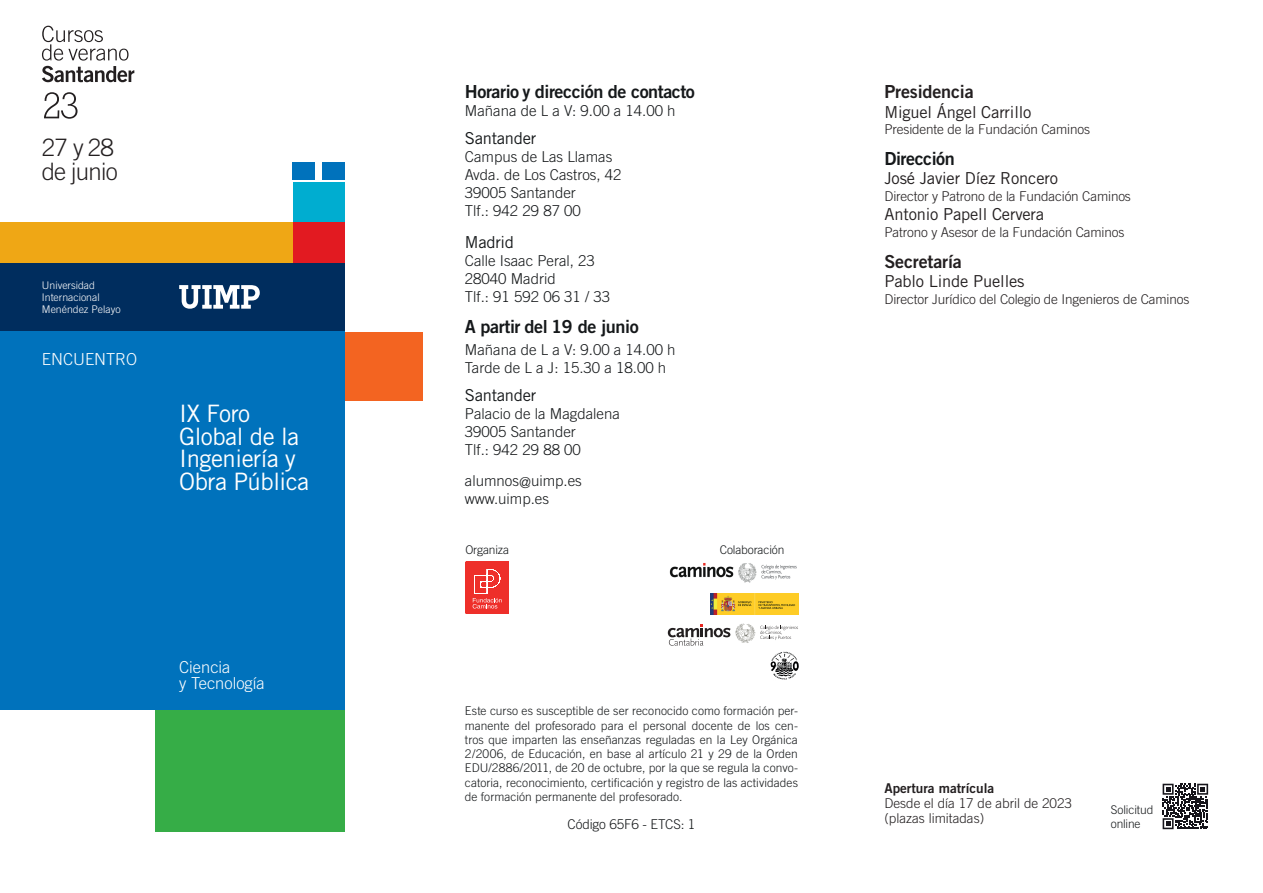
<style>
.page{position:relative;width:1263px;height:893px;background:#fff}
.page>*{position:absolute;margin:0;border:0;box-sizing:border-box;transform-origin:0 0}
.curso{font:24px/22.5px "Trade Gothic LT Std";letter-spacing:-.02em;color:#fff}
.fecha{font:300 24px/24px "Trade Gothic LT Std";letter-spacing:-.03em;color:#231f20}
.t1{font:18px "Trade Gothic LT Std Bd 2";letter-spacing:-.025em;color:#15181a}
.Directores{font:18px "Trade Gothic LT Std Bd 2";letter-spacing:-.01em;color:#231f20}
.Directores_-_Nombre{font:16.5px "Trade Gothic LT Std";letter-spacing:-.01em;color:#231f20}
.categoria{font:300 16.5px/16.5px "Trade Gothic LT Std";color:#fff}
.Contacto{font:16.5px "Trade Gothic LT Std";letter-spacing:-.015em;color:#15181a}
.Contacto-2{font:300 15px/18px "Trade Gothic LT Std";color:#15181a}
.Directores_-_Nombre-2{font:300 13.5px/15px "Trade Gothic LT Std";letter-spacing:-.01em;color:#231f20}
.t2{font:300 13.5px "Trade Gothic LT Std";letter-spacing:-.015em;color:#15181a}
.t3{font:13.5px "Trade Gothic LT Std Bd 2";color:#231f20}
.Texto_Legal{font:300 12px/14.2px "Trade Gothic LT Std";color:#15181a}
.t4{font:300 10.5px/12px "Trade Gothic LT Std";color:#fff}
</style>
<div class="page">
<div style="left:155px;top:679px;width:190px;height:153px;background:#36ad47"></div>
<div style="left:0;top:262px;width:345px;height:70px;background:#002d5e"></div>
<div style="left:0;top:332px;width:345px;height:378px;background:#0072bc"></div>
<div style="left:345px;top:332px;width:77px;height:69px;background:#f36421"></div>
<div style="left:293px;top:222px;width:52px;height:40px;background:#e21a21"></div>
<div style="left:0;top:222px;width:293px;height:40px;background:#efa715"></div>
<div style="left:293px;top:182px;width:52px;height:40px;background:#00add0"></div>
<div style="left:293px;top:162px;width:22px;height:17px;background:#0072bc"></div>
<div style="left:323px;top:162px;width:22px;height:17px;background:#0072bc"></div>
<svg style="left:179px;top:285px;width:81px;height:24px"></svg>
<svg style="left:44px;top:92px;width:34px;height:27px"></svg>
<svg style="left:42px;top:26px;width:92px;height:56px"></svg>
<svg style="left:1162px;top:784px;width:46px;height:45px"></svg>
<svg style="left:466px;top:562px;width:42px;height:51px;background:#ef4541"></svg>
<svg style="left:668px;top:624px;width:130px;height:22px"></svg>
<img style="left:710px;top:593px;width:88px;height:21px">
<img style="left:669px;top:563px;width:128px;height:20px">
<img style="left:770px;top:651px;width:29px;height:29px">
<p class="fecha" style="left:42px;top:135px;width:77px">27 y 28 de junio</p>
<p class="t4" style="left:42px;top:279px;width:59px">Universidad<br>Internacional</p>
<p class="t4" style="left:42px;top:303px;width:80px">Menéndez Pelayo</p>
<p class="categoria" style="left:42px;top:351px;width:97px">ENCUENTRO</p>
<p class="curso" style="left:179px;top:402px;width:73px">IX Foro</p>
<p class="curso" style="left:179px;top:425px;width:132px">Global de la<br>Ingeniería y<br>Obra Pública</p>
<p class="categoria" style="left:179px;top:658px;width:87px">Ciencia<br>y Tecnología</p>
<p class="t1" style="left:465px;top:80px;width:232px">Horario y dirección de contacto</p>
<p class="Contacto-2" style="left:465px;top:102px;width:212px">Mañana de L a V: 9.00 a 14.00 h</p>
<p class="Contacto" style="left:465px;top:128px;width:73px">Santander</p>
<p class="Contacto-2" style="left:465px;top:148px;width:158px">Campus de Las Llamas<br>Avda. de Los Castros, 42<br>39005 Santander<br>Tlf.: 942 29 87 00</p>
<p class="Contacto" style="left:465px;top:232px;width:51px">Madrid</p>
<p class="Contacto-2" style="left:465px;top:252px;width:147px">Calle Isaac Peral, 23<br>28040 Madrid<br>Tlf.: 91 592 06 31 / 33</p>
<p class="t1" style="left:465px;top:315px;width:175px">A partir del 19 de junio</p>
<p class="Contacto-2" style="left:465px;top:341px;width:212px">Mañana de L a V: 9.00 a 14.00 h<br>Tarde de L a J: 15.30 a 18.00 h</p>
<p class="Contacto" style="left:465px;top:385px;width:73px">Santander</p>
<p class="Contacto-2" style="left:465px;top:405px;width:157px">Palacio de la Magdalena<br>39005 Santander<br>Tlf.: 942 29 88 00</p>
<p class="Contacto-2" style="left:465px;top:472px;width:118px">alumnos@uimp.es</p>
<p class="Contacto-2" style="left:465px;top:490px;width:86px">www.uimp.es</p>
<p class="Texto_Legal" style="left:465px;top:543px;width:45px">Organiza</p>
<p class="Texto_Legal" style="left:720px;top:543px;width:66px">Colaboración</p>
<p class="Texto_Legal" style="left:465px;top:704px;width:335px;text-align:justify">Este curso es susceptible de ser reconocido como formación per&shy;manente del profesorado para el personal docente de los cen&shy;tros que imparten las enseñanzas reguladas en la Ley Orgánica 2/2006, de Educación, en base al artículo 21 y 29 de la Orden EDU/2886/2011, de 20 de octubre, por la que se regula la convo&shy;catoria, reconocimiento, certificación y registro de las actividades de formación permanente del profesorado.</p>
<p class="t2" style="left:567px;top:816px;width:129px">Código 65F6 - ETCS: 1</p>
<p class="Directores" style="left:884px;top:80px;width:91px">Presidencia</p>
<p class="Directores_-_Nombre" style="left:884px;top:102px;width:149px">Miguel Ángel Carrillo</p>
<p class="Directores_-_Nombre-2" style="left:884px;top:122px;width:207px">Presidente de la Fundación Caminos</p>
<p class="t1" style="left:884px;top:147px;width:72px">Dirección</p>
<p class="Directores_-_Nombre" style="left:884px;top:168px;width:175px">José Javier Díez Roncero</p>
<p class="Directores_-_Nombre-2" style="left:884px;top:188px;width:248px">Director y Patrono de la Fundación Caminos</p>
<p class="Directores_-_Nombre" style="left:884px;top:204px;width:161px">Antonio Papell Cervera</p>
<p class="Directores_-_Nombre-2" style="left:884px;top:224px;width:242px">Patrono y Asesor de la Fundación Caminos</p>
<p class="Directores" style="left:884px;top:250px;width:79px">Secretaría</p>
<p class="Directores_-_Nombre" style="left:884px;top:271px;width:142px">Pablo Linde Puelles</p>
<p class="Directores_-_Nombre-2" style="left:884px;top:291px;width:306px">Director Jurídico del Colegio de Ingenieros de Caminos</p>
<p class="t3" style="left:884px;top:779px;width:111px">Apertura matrícula</p>
<p class="Directores_-_Nombre-2" style="left:884px;top:795px;width:189px">Desde el día 17 de abril de 2023 (plazas limitadas)</p>
<p class="Texto_Legal" style="left:1111px;top:803px;width:44px;line-height:13.5px">Solicitud online</p>
</div>
